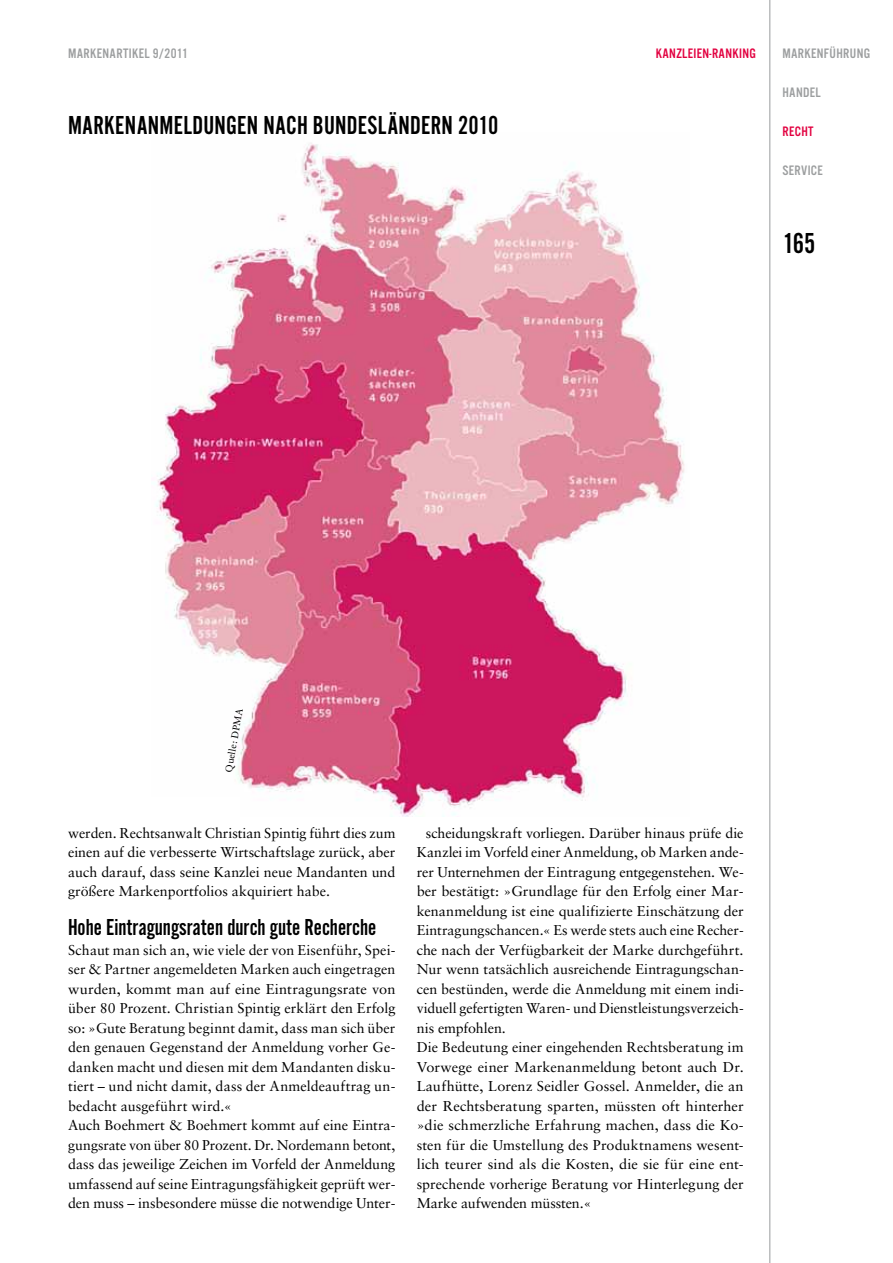
<style>
.page{position:relative;width:893px;height:1263px;background:#fff}
.page>*{position:absolute;margin:0;border:0;box-sizing:border-box;transform-origin:0 0}
.t1{font:30px "Alternate Got No 2 D";color:#000}
.t2{font:27px "Alternate Got No 2 D";letter-spacing:.01em;color:#000}
.t3{font:24px "Alternate Got No 2 D";color:#000}
.t4{font:14.25px/19.5px "Sabon";color:#000}
.t5{font:14.25px "Alternate Got No 3 D";letter-spacing:.025em;color:#9c9e9f}
.t6{font:14.25px "Alternate Got No 3 D";letter-spacing:.025em;color:#e20040}
.t7{font:11.1px/16.5px "Verdana";color:#000;text-align:justify}
.t8{font:700 11.1px/14.4px "Verdana";letter-spacing:-.005em;color:#000}
.t9{font:9.75px "Sabon";color:#000}
.t10{font:9.6px "Verdana";color:#000}
</style>
<div class="page">
<img style="left:156px;top:143px;width:529px;height:673px">
<div style="left:146px;top:797px;width:94px;height:25px;background:#fff"></div>
<hr style="left:769px;top:0;width:1px;height:1263px;background:#bbbdbe">
<p class="t5" style="left:68px;top:46px;width:121px">MARKENARTIKEL 9/2011</p>
<p class="t6" style="left:656px;top:46px;width:102px">KANZLEIEN-RANKI NG</p>
<h2 class="t2" style="left:68px;top:111px;width:27px">Markenanmeldungen</h2>
<h2 class="t2" style="left:263px;top:111px;width:12px">nach</h2>
<h2 class="t2" style="left:313px;top:111px;width:23px">Bundesl</h2>
<h2 class="t2" style="left:387px;top:111px;width:23px">ändern</h2>
<h2 class="t2" style="left:458px;top:111px;width:42px">2010</h2>
<p class="t5" style="left:782px;top:46px;width:62px">MARKENFÜHRUNG</p>
<p class="t5" style="left:782px;top:85px;width:8px">HANDE</p>
<p class="t5" style="left:815px;top:85px;width:7px">L</p>
<p class="t6" style="left:782px;top:124px;width:8px">RECHT</p>
<p class="t5" style="left:782px;top:163px;width:8px">SERV</p>
<p class="t5" style="left:808px;top:163px;width:10px">ICE</p>
<h1 class="t1" style="left:783px;top:227px;width:35px">165</h1>
<p class="t9" style="left:223px;top:771px;width:66px;rotate:-80deg">Quelle: DPMA</p>
<p class="t4" style="left:68px;top:823px;width:329px;text-align:justify">werden. Rechtsanwalt Christian Spintig führt dies zum einen auf die verbesserte Wirtschaftslage zurück, aber auch darauf, dass seine Kanzlei neue Mandanten und größere Markenportfolios akquiriert habe.</p>
<h3 class="t3" style="left:68px;top:915px;width:310px">Hohe Eintragungsraten durch gute Recherche</h3>
<p class="t4" style="left:68px;top:940px;width:329px">Schaut man sich an, wie viele der von Eisenführ, Spei&shy;ser &amp; Partner angemeldeten Marken auch eingetragen wurden, kommt man auf eine Eintragungsrate von über 80 Prozent. Christian Spintig erklärt den Erfolg so: »Gute Beratung beginnt damit, dass man sich über den genauen Gegenstand der Anmeldung vorher Ge&shy;danken macht und diesen mit dem Mandanten disku&shy;tiert – und nicht damit, dass der Anmeldeauftrag un&shy;bedacht ausgeführt wird.«<br>Auch Boehmert &amp; Boehmert kommt auf eine Eintra&shy;gungsrate von über 80 Prozent. Dr. Nordemann betont, dass das jeweilige Zeichen im Vorfeld der Anmeldung umfassend auf seine Eintragungsfähigkeit geprüft wer&shy;den muss – insbesondere müsse die notwendige Unter-</p>
<p class="t10" style="left:154px;top:841px;width:66px">Eintragungen</p>
<p class="t8" style="left:233px;top:870px;width:75px">en gemäß §<br>41</p>
<p class="t8" style="left:233px;top:914px;width:28px">etz*</p>
<p class="t7" style="left:200px;top:925px;width:74px">2002 51 730<br>2003 51 295<br>2004 48 401<br>2005 50 798</p>
<p class="t7" style="left:200px;top:1007px;width:74px">2007 54 534</p>
<p class="t7" style="left:200px;top:1024px;width:74px">2008 50 259</p>
<p class="t7" style="left:200px;top:1040px;width:74px">2009 49 817</p>
<p class="t7" style="left:200px;top:1057px;width:74px">2010 48 794</p>
<p class="t7" style="left:155px;top:1073px;width:143px">* Auszug: "Entspricht die</p>
<p class="t7" style="left:155px;top:1118px;width:139px;line-height:14.4px">und wird sie nicht (...) zurückgewiesen, so wird</p>
<p class="t7" style="left:155px;top:1160px;width:150px">das Register eingetragen."</p>
<p class="t4" style="left:417px;top:823px;width:329px;text-indent:9px">scheidungskraft vorliegen. Darüber hinaus prüfe die Kanzlei im Vorfeld einer Anmeldung, ob Marken ande&shy;rer Unternehmen der Eintragung entgegenstehen. We&shy;ber bestätigt: »Grundlage für den Erfolg einer Mar&shy;kenanmeldung ist eine qualifizierte Einschätzung der Eintragungschancen.« Es werde stets auch eine Recher&shy;che nach der Verfügbarkeit der Marke durchgeführt.<br>Nur wenn tatsächlich ausreichende Eintragungschan&shy;cen bestünden, werde die Anmeldung mit einem indi&shy;viduell gefertigten Waren- und Dienstleistungsverzeich&shy;nis empfohlen.<br>Die Bedeutung einer eingehenden Rechtsberatung im Vorwege einer Markenanmeldung betont auch Dr.<br>Laufhütte, Lorenz Seidler Gossel. Anmelder, die an der Rechtsberatung sparten, müssten oft hinterher »die schmerzliche Erfahrung machen, dass die Ko&shy;sten für die Umstellung des Produktnamens wesent&shy;lich teurer sind als die Kosten, die sie für eine ent&shy;sprechende vorherige Beratung vor Hinterlegung der Marke aufwenden müssten.«</p>
</div>
